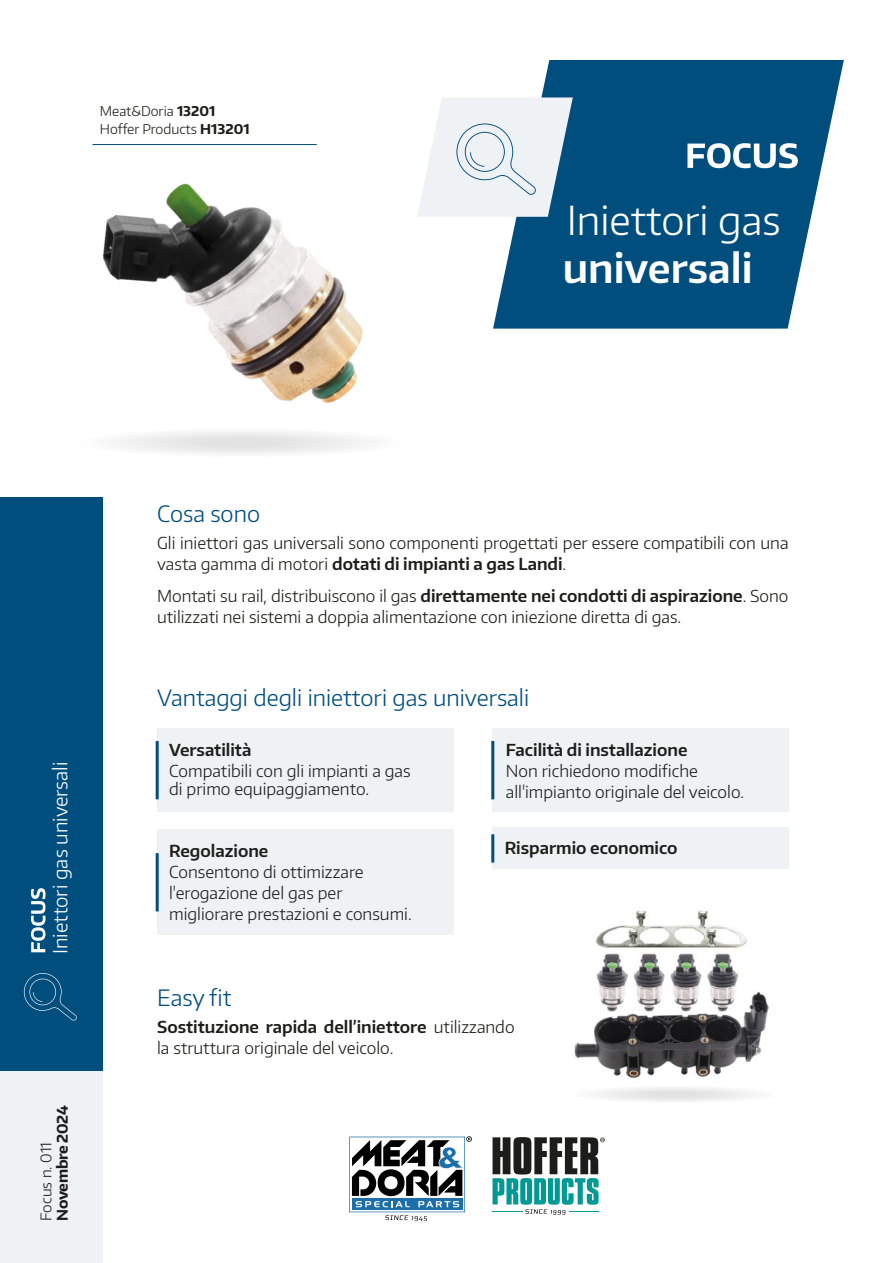
<style>
.page{position:relative;width:893px;height:1263px;background:#fff}
.page>*{position:absolute;margin:0;border:0;box-sizing:border-box;transform-origin:0 0}
.t1{font:300 39.9px "Encode Sans";color:#fff}
.t2{font:600 39.9px "Encode Sans";color:#fff}
.t3{font:300 22.5px "Encode Sans";color:#004e7e}
.t4{font:300 19.5px "Encode Sans";color:#fff}
.t5{font:300 16.5px/21px "Encode Sans";color:#1d1d1b}
.t6{font:600 16.5px "Encode Sans";color:#1d1d1b}
.t7{font:700 14.7px "Encode Sans";letter-spacing:-.02em;color:#1d1d1b}
.t8{font:300 14.7px "Encode Sans";color:#1d1d1b}
.t9{font:300 13.5px/18.1px "Encode Sans";color:#1d1d1b}
.s1{font-weight:700}
.s2{font-weight:600}
</style>
<div class="page">
<div style="left:0;top:1071px;width:103px;height:192px;background:#eff2f4"></div>
<svg style="left:493px;top:60px;width:351px;height:269px;background:#22658f"></svg>
<svg style="left:417px;top:97px;width:156px;height:120px"></svg>
<div style="left:0;top:498px;width:103px;height:573px;background:#004e7e"></div>
<svg style="left:687px;top:143px;width:111px;height:25px"></svg>
<svg style="left:24px;top:973px;width:53px;height:47px"></svg>
<svg style="left:31px;top:888px;width:15px;height:64px"></svg>
<div style="left:575px;top:1086px;width:199px;height:17px;background:#f7f6f7;border-radius:50%"></div>
<div style="left:600px;top:1088px;width:149px;height:13px;background:#f2f1f1;border-radius:50%"></div>
<div style="left:601px;top:1088px;width:147px;height:12px;background:#f1f0f0;border-radius:50%"></div>
<div style="left:614px;top:1089px;width:121px;height:10px;background:#ececec;border-radius:50%"></div>
<div style="left:627px;top:1090px;width:95px;height:8px;background:#e8e8e8;border-radius:50%"></div>
<div style="left:637px;top:1091px;width:76px;height:7px;background:#e5e4e4;border-radius:50%"></div>
<div style="left:493px;top:728px;width:296px;height:84px;background:#eff2f4"></div>
<div style="left:157px;top:728px;width:296px;height:84px;background:#eff2f4"></div>
<hr style="left:156px;top:741px;width:3px;height:58px;background:#004e7e">
<div style="left:157px;top:829px;width:296px;height:106px;background:#eff2f4"></div>
<hr style="left:156px;top:853px;width:3px;height:58px;background:#004e7e">
<div style="left:493px;top:828px;width:296px;height:41px;background:#eff2f4"></div>
<hr style="left:491px;top:834px;width:3px;height:28px;background:#004e7e">
<hr style="left:491px;top:741px;width:3px;height:58px;background:#004e7e">
<img style="left:574px;top:910px;width:195px;height:168px">
<img style="left:92px;top:144px;width:272px;height:310px">
<svg style="left:349px;top:1136px;width:123px;height:85px"></svg>
<hr style="left:492px;top:1211px;width:30px;height:1px;background:#009994">
<svg style="left:493px;top:1137px;width:112px;height:78px"></svg>
<p class="t9" style="left:100px;top:101px;width:151px">Meat&amp;Doria <span class="s1">13201<br></span>Hoffer Products <span class="s1">H13201</span></p>
<h1 class="t1" style="left:567px;top:193px;width:215px">Iniettori gas</h1>
<h1 class="t2" style="left:563px;top:242px;width:191px">universali</h1>
<p class="t4" style="left:47px;top:954px;width:194px;rotate:-90deg">Iniettori gas universali</p>
<p class="t7" style="left:53px;top:1221px;width:117px;rotate:-90deg">Novembre 2024</p>
<p class="t8" style="left:36px;top:1221px;width:80px;rotate:-90deg">Focus n. 011</p>
<h2 class="t3" style="left:157px;top:499px;width:104px">Cosa sono</h2>
<p class="t5" style="left:157px;top:532px;width:633px">Gli iniettori gas universali sono componenti progettati per essere compatibili con una vasta gamma di motori <span class="s2">dotati di impianti a gas Landi</span>.</p>
<p class="t5" style="left:157px;top:584px;width:633px">Montati su rail, distribuiscono il gas <span class="s2">direttamente nei condotti di aspirazione</span>. Sono utilizzati nei sistemi a doppia alimentazione con iniezione diretta di gas.</p>
<h2 class="t3" style="left:157px;top:683px;width:374px">Vantaggi degli iniettori gas universali</h2>
<p class="t6" style="left:169px;top:738px;width:84px">Versatilità</p>
<p class="t5" style="left:169px;top:761px;width:243px;line-height:18px">Compatibili con gli impianti a gas di primo equipaggiamento.</p>
<p class="t6" style="left:506px;top:738px;width:183px">Facilità di installazione</p>
<p class="t5" style="left:506px;top:759px;width:240px">Non richiedono modifiche all'impianto originale del veicolo.</p>
<p class="t6" style="left:169px;top:839px;width:101px">Regolazione</p>
<p class="t5" style="left:169px;top:860px;width:244px">Consentono di ottimizzare l'erogazione del gas per migliorare prestazioni e consumi.</p>
<p class="t6" style="left:505px;top:837px;width:174px">Risparmio economico</p>
<h2 class="t3" style="left:157px;top:982px;width:76px">Easy fit</h2>
<p class="t5" style="left:157px;top:1015px;width:359px"><span class="s2">Sostituzione rapida dell’iniettore</span> utilizzando la struttura originale del veicolo.</p>
</div>
